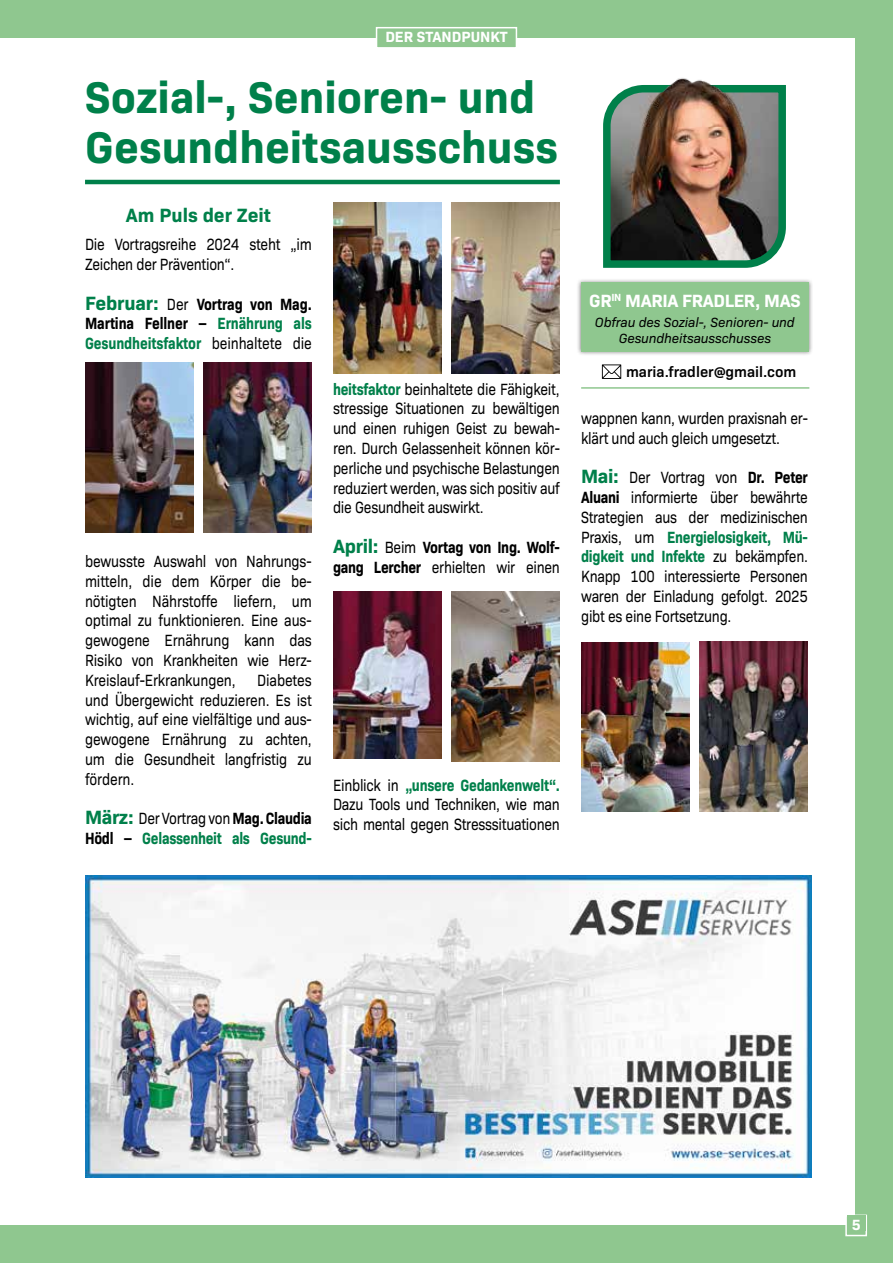
<style>
.page{position:relative;width:893px;height:1263px;background:#8fc78f}
.page>*{position:absolute;margin:0;border:0;box-sizing:border-box;transform-origin:0 0}
.t1{font:700 45px/49.5px "Bio Sans";color:#00804a}
.t2{font:700 19.5px "Bio Sans";color:#00804a}
.t3{font:700 18px "Bio Sans";letter-spacing:-.02em;color:#fff}
.t4{font:16.5px/19.8px "Bio Sans";letter-spacing:-.02em;color:#000;text-align:justify;scale:.85 1}
.t5{font:700 16.5px/19.8px "Bio Sans";letter-spacing:-.01em;color:#000;text-align:justify;scale:.85 1}
.t6{font:700 16.5px/19.8px "Bio Sans";letter-spacing:-.02em;color:#00804a;scale:.85 1}
.t7{font:600 15px "Bio Sans";color:#000}
.t8{font:700 15px "Bio Sans";color:#fff}
.t9{font:italic 13.5px/16.2px "Bio Sans";letter-spacing:-.01em;color:#000;text-align:center}
.s1{font-size:19.5px;color:#00804a}
.s2{font-weight:400}
.s3{color:#00804a}
.s4{font-size:19.5px}
.s5{font-weight:400;color:#000}
.s6{color:#000}
.s7{font-weight:700;color:#00804a}
.s8{font-weight:700;font-size:19.5px;color:#00804a}
.s9{font-weight:700}
</style>
<div class="page">
<div style="left:0;top:38px;width:855px;height:1187px;background:#fff"></div>
<div style="left:845px;top:1214px;width:22px;height:22px;background:#8fc78f;border:2px solid #fff"></div>
<div style="left:847px;top:1215px;width:18px;height:15px;background:#8fc78f"></div>
<div style="left:376px;top:27px;width:141px;height:22px;background:#8fc78f;border:2px solid #fff"></div>
<hr style="left:85px;top:180px;width:475px;height:4px;background:#00804a">
<svg style="left:602px;top:364px;width:19px;height:15px"></svg>
<div style="left:576px;top:278px;width:237px;height:79px;background:#000;opacity:.5"></div>
<div style="left:581px;top:283px;width:228px;height:69px;background:#8fc78f"></div>
<hr style="left:581px;top:387px;width:228px;height:2px;background:#8fc78f">
<img style="left:603px;top:85px;width:183px;height:183px">
<img style="left:635px;top:78px;width:119px;height:49px">
<img style="left:203px;top:362px;width:109px;height:171px">
<img style="left:85px;top:362px;width:108px;height:171px">
<img style="left:451px;top:203px;width:109px;height:170px">
<img style="left:333px;top:203px;width:108px;height:170px">
<img style="left:451px;top:591px;width:109px;height:170px">
<img style="left:333px;top:591px;width:108px;height:168px">
<img style="left:699px;top:641px;width:109px;height:170px">
<img style="left:581px;top:643px;width:109px;height:168px">
<img style="left:85px;top:876px;width:726px;height:302px">
<p class="t8" style="left:385px;top:26px;width:124px">DER STANDPUNKT</p>
<h1 class="t1" style="left:85px;top:69px;width:474px">Sozial-, Senioren- und<br>Gesundheitsausschuss</h1>
<p class="t2" style="left:126px;top:200px;width:147px">Am Puls der Zeit</p>
<p class="t4" style="left:85px;top:233px;width:268px">Die Vortragsreihe 2024 steht „im<br>Zeichen der Prävention“.</p>
<p class="t5" style="left:85px;top:293px;width:268px"><span class="s1">Februar:</span> <span class="s2">Der</span> Vortrag von Mag.<br>Martina Fellner ‒ <span class="s3">Ernährung als Gesundheitsfaktor</span> <span class="s2">beinhaltete die</span></p>
<p class="t4" style="left:85px;top:550px;width:268px">bewusste Auswahl von Nahrungs&shy;mitteln, die dem Körper die be&shy;nötigten Nährstoffe liefern, um optimal zu funktionieren. Eine aus&shy;gewogene Ernährung kann das Risiko von Krankheiten wie Herz-Kreislauf-Erkrankungen,</p>
<p class="t4" style="left:85px;top:669px;width:268px;text-indent:172px">Diabetes und Übergewicht reduzieren. Es ist wichtig, auf eine vielfältige und aus&shy;gewogene Ernährung zu achten, um die Gesundheit langfristig zu fördern.</p>
<p class="t6" style="left:85px;top:807px;width:268px"><span class="s4">März:</span> <span class="s5">Der Vortrag von</span> <span class="s6">Mag. Claudia<br>Hödl ‒</span> Gelassenheit als Gesund-</p>
<p class="t4" style="left:333px;top:378px;width:268px"><span class="s7">heitsfaktor</span> beinhaltete die Fähigkeit, stressige Situationen zu bewältigen und einen ruhigen Geist zu bewah&shy;ren. Durch Gelassenheit können kör&shy;perliche und psychische Belastungen reduziert werden, was sich positiv auf die Gesundheit auswirkt.</p>
<p class="t5" style="left:333px;top:536px;width:268px"><span class="s1">April:</span> <span class="s2">Beim</span> Vortag von Ing. Wolf&shy;gang Lercher <span class="s2">erhielten wir einen</span></p>
<p class="t4" style="left:333px;top:774px;width:268px">Einblick in <span class="s7">„unsere Gedankenwelt“.<br></span>Dazu Tools und Techniken, wie man sich mental gegen Stresssituationen</p>
<p class="t3" style="left:589px;top:287px;width:213px">GR<sup>IN</sup> MARIA FRADLER, MAS</p>
<p class="t9" style="left:595px;top:313px;width:201px">Obfrau des Sozial-, Senioren- und<br>Gesundheitsausschusses</p>
<p class="t7" style="left:626px;top:360px;width:172px">maria.fradler@gmail.com</p>
<p class="t4" style="left:581px;top:407px;width:268px">wappnen kann, wurden praxisnah er&shy;klärt und auch gleich umgesetzt.</p>
<p class="t4" style="left:581px;top:466px;width:268px"><span class="s8">Mai:</span> Der Vortrag von <span class="s9">Dr. Peter Aluani</span> informierte über bewährte Strategien aus der medizinischen Praxis, um <span class="s7">Energielosigkeit, Mü&shy;digkeit und Infekte</span> zu bekämpfen.<br>Knapp 100 interessierte Personen waren der Einladung gefolgt. 2025 gibt es eine Fortsetzung.</p>
<p class="t8" style="left:852px;top:1213px;width:10px">5</p>
</div>
